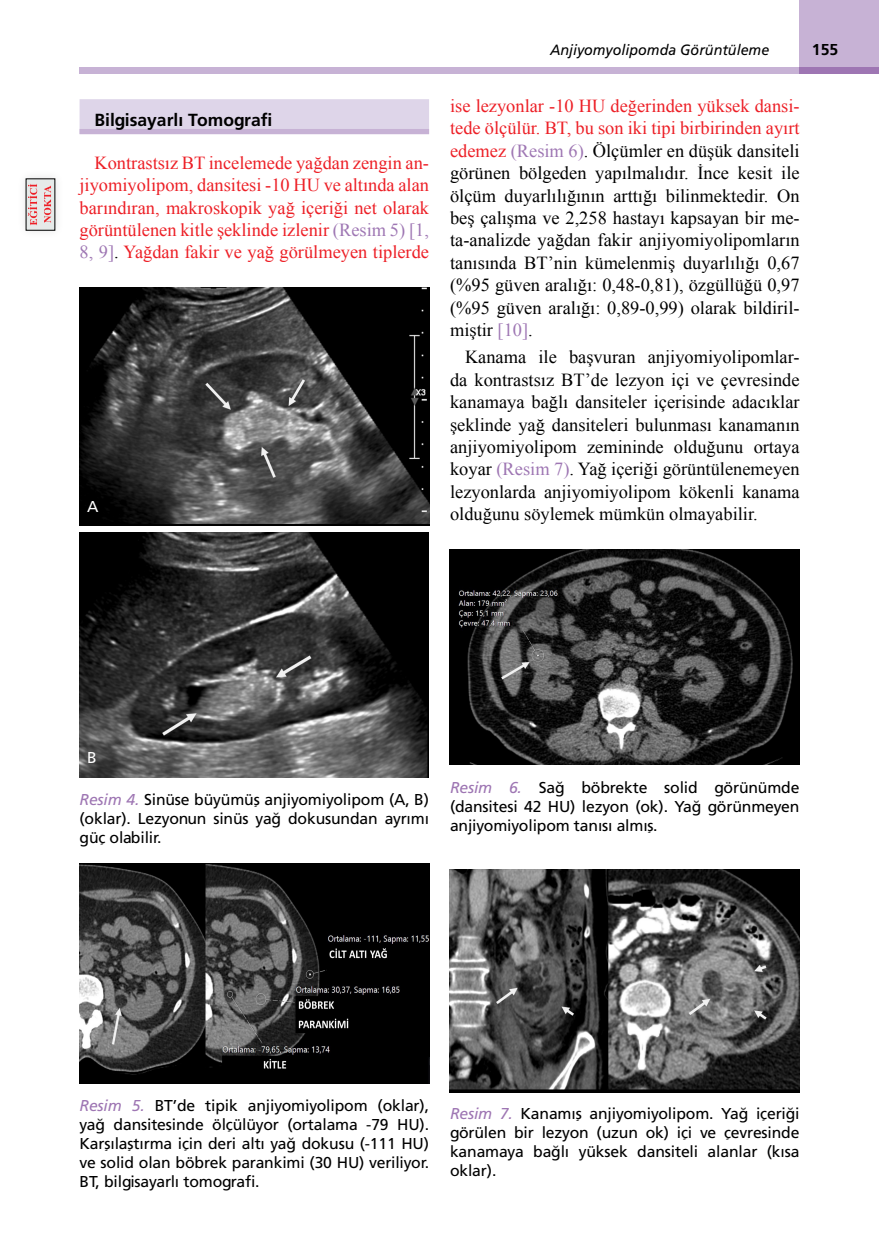
<style>
.page{position:relative;width:879px;height:1260px;background:#fff}
.page>*{position:absolute;margin:0;border:0;box-sizing:border-box;transform-origin:0 0}
.YAZI{font:18.38px/22.4px "Times New Roman";color:#000;text-align:justify}
.YAZI-2{font:18.38px/22.4px "Times New Roman";color:#ed1f26;text-align:justify}
.ARA_BASLIK{font:17.5px "Frutiger Bold Tr";color:#000}
.RESİM-ALTI{font:15.75px/18.9px "Frutiger Normal Tr";letter-spacing:-.01em;color:#000;text-align:justify}
.t1{font:15.75px "Frutiger Bold Tr";color:#000}
.RESİM-ALTI-2{font:15.75px "Frutiger Normal Tr";color:#fff}
.t2{font:14.88px "Frutiger Italic Tr";color:#000;scale:.96 1}
.s1{color:#9e76b3}
.s2{color:#000}
.s3{color:#ed1f26}
.s4{font-family:"Frutiger Italic Tr";color:#9e76b3}
</style>
<div class="page">
<div style="left:79px;top:67px;width:720px;height:7px;background:#c7b2d5"></div>
<div style="left:799px;top:0;width:79px;height:74px;background:#c7b2d5"></div>
<div style="left:799px;top:67px;width:79px;height:7px;background:#9e76b3"></div>
<div style="left:79px;top:99px;width:350px;height:35px;background:#ded5e9"></div>
<div style="left:79px;top:129px;width:350px;height:5px;background:#c7b2d5"></div>
<img style="left:79px;top:864px;width:350px;height:219px">
<img style="left:449px;top:549px;width:350px;height:215px">
<img style="left:449px;top:869px;width:350px;height:223px">
<img style="left:79px;top:287px;width:350px;height:239px">
<img style="left:79px;top:533px;width:350px;height:245px">
<div style="left:16px;top:169px;width:49px;height:71px;background:#000;opacity:.12"></div>
<div style="left:26px;top:179px;width:29px;height:51px;background:#e6eae9"></div>
<svg style="left:28px;top:184px;width:9px;height:41px"></svg>
<svg style="left:44px;top:186px;width:7px;height:37px"></svg>
<p class="ARA_BASLIK" style="left:94px;top:110px;width:179px">Bilgisayarlı Tomografi</p>
<p class="YAZI-2" style="left:79px;top:151px;width:351px;text-indent:15px">Kontrastsız BT incelemede yağdan zengin an&shy;jiyomiyolipom, dansitesi -10 HU ve altında alan barındıran, makroskopik yağ içeriği net olarak görüntülenen kitle şeklinde izlenir <span class="s1">(Resim 5) [1, 8, 9]</span><span class="s2">.</span> Yağdan fakir ve yağ görülmeyen tiplerde</p>
<p class="RESİM-ALTI-2" style="left:87px;top:497px;width:13px">A</p>
<p class="t2" style="left:549px;top:41px;width:230px">Anjiyomyolipomda Görüntüleme</p>
<p class="t1" style="left:811px;top:40px;width:28px">155</p>
<p class="YAZI" style="left:450px;top:94px;width:351px"><span class="s3">ise lezyonlar -10 HU değerinden yüksek dansi&shy;tede ölçülür. BT, bu son iki tipi birbirinden ayırt edemez</span> <span class="s1">(Resim 6)</span>. Ölçümler en düşük dansiteli görünen bölgeden yapılmalıdır. İnce kesit ile ölçüm duyarlılığının arttığı bilinmektedir. On beş çalışma ve 2,258 hastayı kapsayan bir me&shy;ta-analizde yağdan fakir anjiyomiyolipomların tanısında BT’nin kümelenmiş duyarlılığı 0,67 (%95 güven aralığı: 0,48-0,81), özgüllüğü 0,97 (%95 güven aralığı: 0,89-0,99) olarak bildiril&shy;miştir <span class="s1">[10]</span>.</p>
<p class="YAZI" style="left:450px;top:346px;width:351px;text-indent:15px">Kanama ile başvuran anjiyomiyolipomlar&shy;da kontrastsız BT’de lezyon içi ve çevresinde kanamaya bağlı dansiteler içerisinde adacıklar şeklinde yağ dansiteleri bulunması kanamanın anjiyomiyolipom zemininde olduğunu ortaya koyar <span class="s1">(Resim 7)</span>. Yağ içeriği görüntülenemeyen lezyonlarda anjiyomiyolipom kökenli kanama olduğunu söylemek mümkün olmayabilir.</p>
<p class="RESİM-ALTI-2" style="left:87px;top:748px;width:11px">B</p>
<p class="RESİM-ALTI" style="left:79px;top:790px;width:351px"><span class="s4">Resim 4.</span> Sinüse büyümüş anjiyomiyolipom (A, B) (oklar). Lezyonun sinüs yağ dokusundan ayrımı güç olabilir.</p>
<p class="RESİM-ALTI" style="left:450px;top:778px;width:351px"><span class="s4">Resim 6.</span> Sağ böbrekte solid görünümde (dansitesi 42 HU) lezyon (ok). Yağ görünmeyen anjiyomiyolipom tanısı almış.</p>
<p class="RESİM-ALTI" style="left:79px;top:1096px;width:351px"><span class="s4">Resim 5.</span> BT’de tipik anjiyomiyolipom (oklar), yağ dansitesinde ölçülüyor (ortalama -79 HU).<br>Karşılaştırma için deri altı yağ dokusu (-111 HU) ve solid olan böbrek parankimi (30 HU) veriliyor.<br>BT, bilgisayarlı tomografi.</p>
<p class="RESİM-ALTI" style="left:450px;top:1104px;width:351px"><span class="s4">Resim 7.</span> Kanamış anjiyomiyolipom. Yağ içeriği görülen bir lezyon (uzun ok) içi ve çevresinde kanamaya bağlı yüksek dansiteli alanlar (kısa oklar).</p>
</div>
